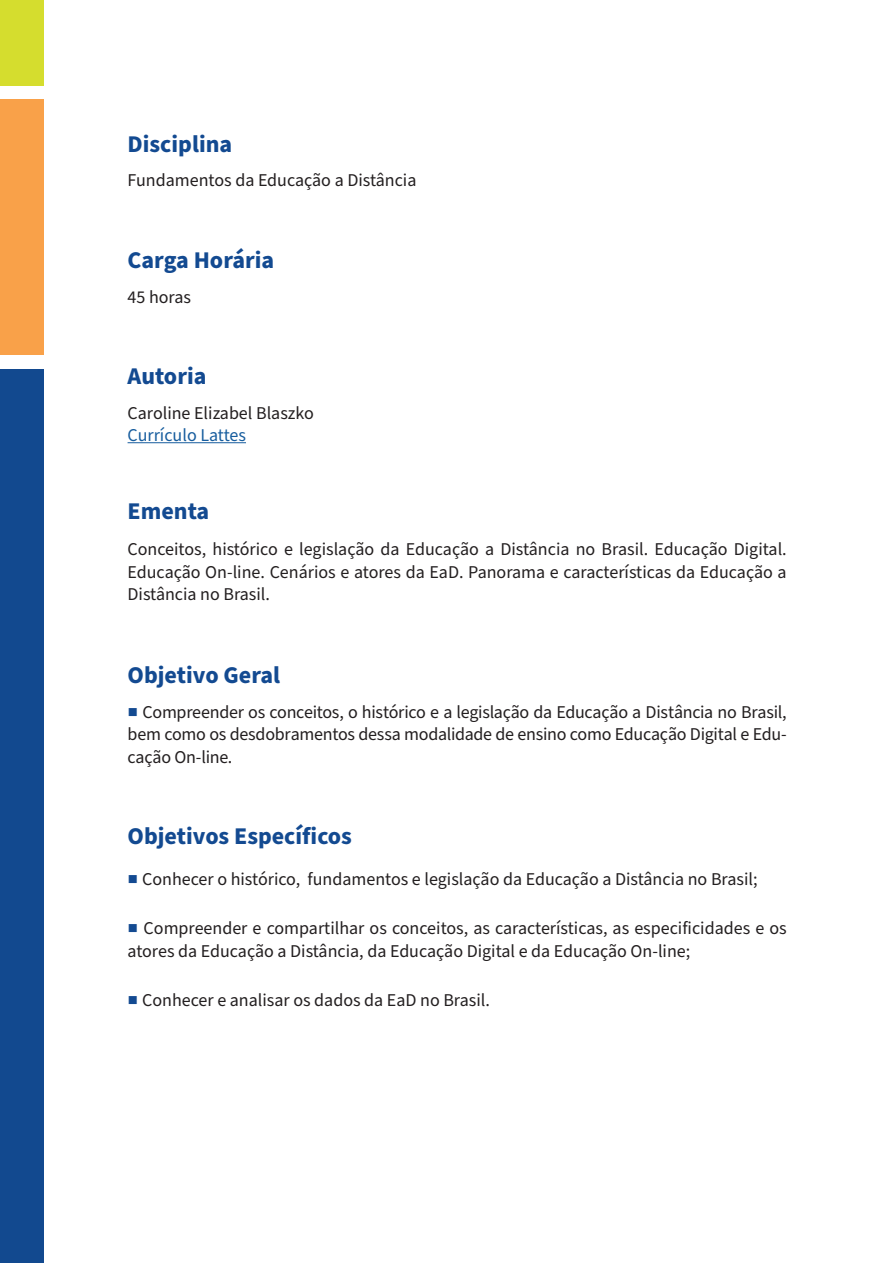
<style>
.page{position:relative;width:893px;height:1263px;background:#fff}
.page>*{position:absolute;margin:0;border:0;box-sizing:border-box;transform-origin:0 0}
.t1{font:700 24px "Source Sans Pro";color:#134a91}
.t2{font:18px/22.5px "Source Sans Pro";color:#231f20;text-align:justify}
.t3{font:18px "Source Sans Pro";color:#175d9e}
.s1{font-weight:600;color:#134a91}
</style>
<div class="page">
<div style="left:0;top:0;width:44px;height:85px;background:#d5dd2e"></div>
<div style="left:0;top:100px;width:44px;height:255px;background:#f9a149"></div>
<div style="left:0;top:369px;width:44px;height:894px;background:#12498f"></div>
<hr style="left:128px;top:442px;width:118px;height:1px;background:#175d9e">
<p class="t1" style="left:128px;top:128px;width:106px">Disciplina</p>
<p class="t2" style="left:128px;top:169px;width:290px">Fundamentos da Educação a Distância</p>
<p class="t1" style="left:128px;top:243px;width:148px">Carga Horária</p>
<p class="t2" style="left:128px;top:287px;width:65px">45 horas</p>
<p class="t1" style="left:128px;top:360px;width:80px">Autoria</p>
<p class="t2" style="left:128px;top:402px;width:188px">Caroline Elizabel Blaszko</p>
<p class="t3" style="left:128px;top:423px;width:120px">Currículo Lattes</p>
<p class="t1" style="left:128px;top:494px;width:83px">Ementa</p>
<p class="t2" style="left:128px;top:539px;width:661px">Conceitos, histórico e legislação da Educação a Distância no Brasil. Educação Digital.<br>Educação On-line. Cenários e atores da EaD. Panorama e características da Educação a Distância no Brasil.</p>
<p class="t1" style="left:128px;top:658px;width:154px">Objetivo Geral</p>
<p class="t2" style="left:128px;top:701px;width:661px"><span class="s1">■</span> Compreender os conceitos, o histórico e a legislação da Educação a Distância no Brasil, bem como os desdobramentos dessa modalidade de ensino como Educação Digital e Edu&shy;cação On-line.</p>
<p class="t1" style="left:128px;top:820px;width:226px">Objetivos Específicos</p>
<p class="t2" style="left:128px;top:868px;width:631px"><span class="s1">■</span> Conhecer o histórico, fundamentos e legislação da Educação a Distância no Brasil;</p>
<p class="t2" style="left:128px;top:917px;width:661px"><span class="s1">■</span> Compreender e compartilhar os conceitos, as características, as especificidades e os atores da Educação a Distância, da Educação Digital e da Educação On-line;</p>
<p class="t2" style="left:128px;top:989px;width:364px"><span class="s1">■</span> Conhecer e analisar os dados da EaD no Brasil.</p>
</div>
